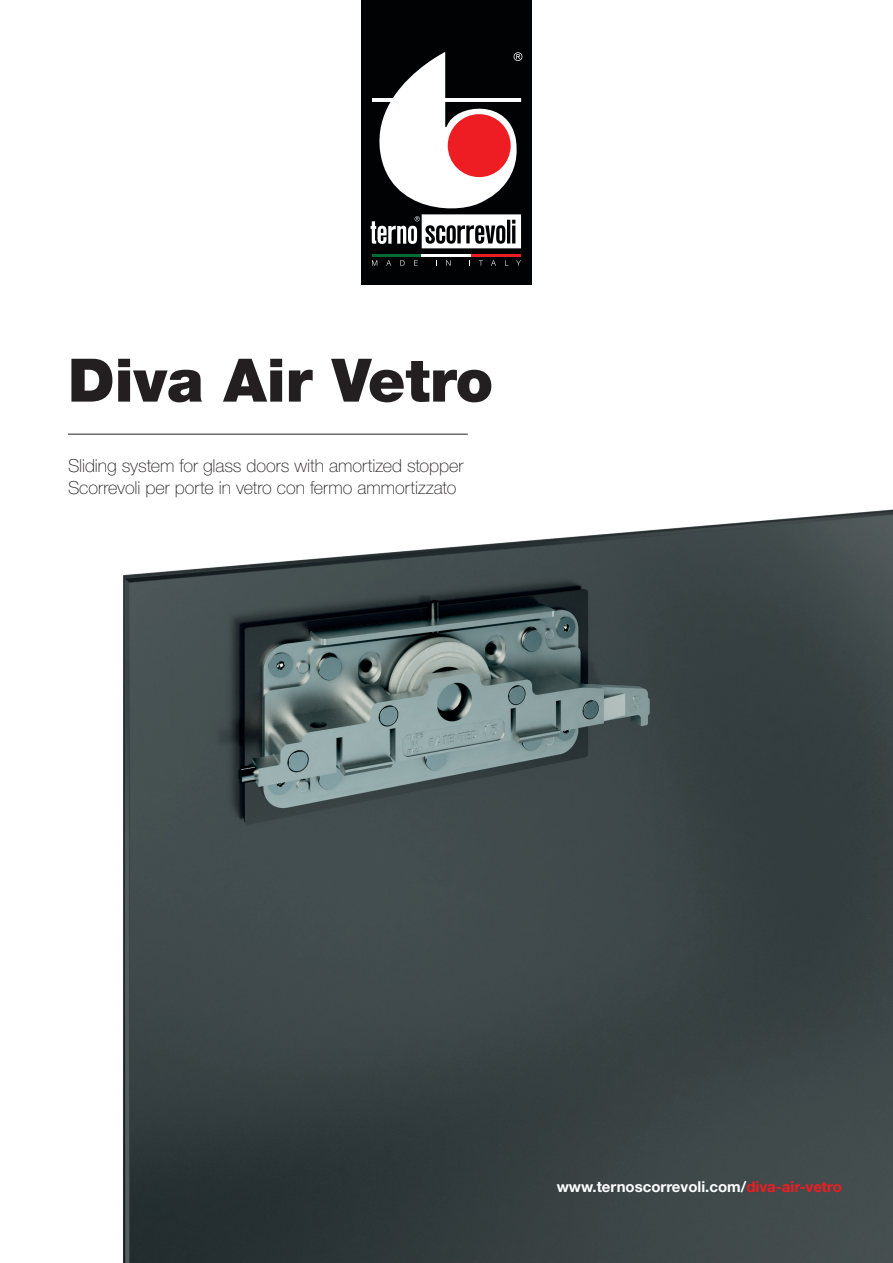
<style>
.page{position:relative;width:893px;height:1263px;background:#fff}
.page>*{position:absolute;margin:0;border:0;box-sizing:border-box;transform-origin:0 0}
.t1{font:900 60px "Helvetica Neue LT Std";color:#231f20}
.t2{font:100 18px/21.6px "Helvetica Neue LT Std";letter-spacing:-.005em;color:#231f20}
.t3{font:700 15px "Helvetica Neue LT Std";color:#fff}
.s1{color:#ee1d23}
</style>
<div class="page">
<img style="left:123px;top:509px;width:770px;height:754px">
<hr style="left:68px;top:434px;width:400px;height:1px;background:#231f20">
<div style="left:361px;top:0;width:170px;height:285px;background:#010203"></div>
<svg style="left:371px;top:52px;width:151px;height:196px"></svg>
<hr style="left:372px;top:254px;width:50px;height:3px;background:#006b32">
<hr style="left:422px;top:254px;width:49px;height:3px;background:#fff">
<hr style="left:471px;top:254px;width:50px;height:3px;background:#ee1d23">
<svg style="left:372px;top:260px;width:5px;height:6px"></svg>
<svg style="left:386px;top:260px;width:5px;height:6px"></svg>
<svg style="left:400px;top:260px;width:5px;height:6px"></svg>
<svg style="left:414px;top:260px;width:4px;height:6px"></svg>
<svg style="left:446px;top:260px;width:5px;height:6px"></svg>
<svg style="left:479px;top:260px;width:4px;height:6px"></svg>
<svg style="left:491px;top:260px;width:5px;height:6px"></svg>
<svg style="left:516px;top:260px;width:5px;height:6px"></svg>
<h1 class="t1" style="left:68px;top:344px;width:427px">Diva Air Vetro</h1>
<p class="t2" style="left:68px;top:455px;width:397px">Sliding system for glass doors with amortized stopper<br>Scorrevoli per porte in vetro con fermo ammortizzato</p>
<p class="t3" style="left:557px;top:1177px;width:287px">www.ternoscorrevoli.com/<span class="s1">diva-air-vetro</span></p>
</div>
